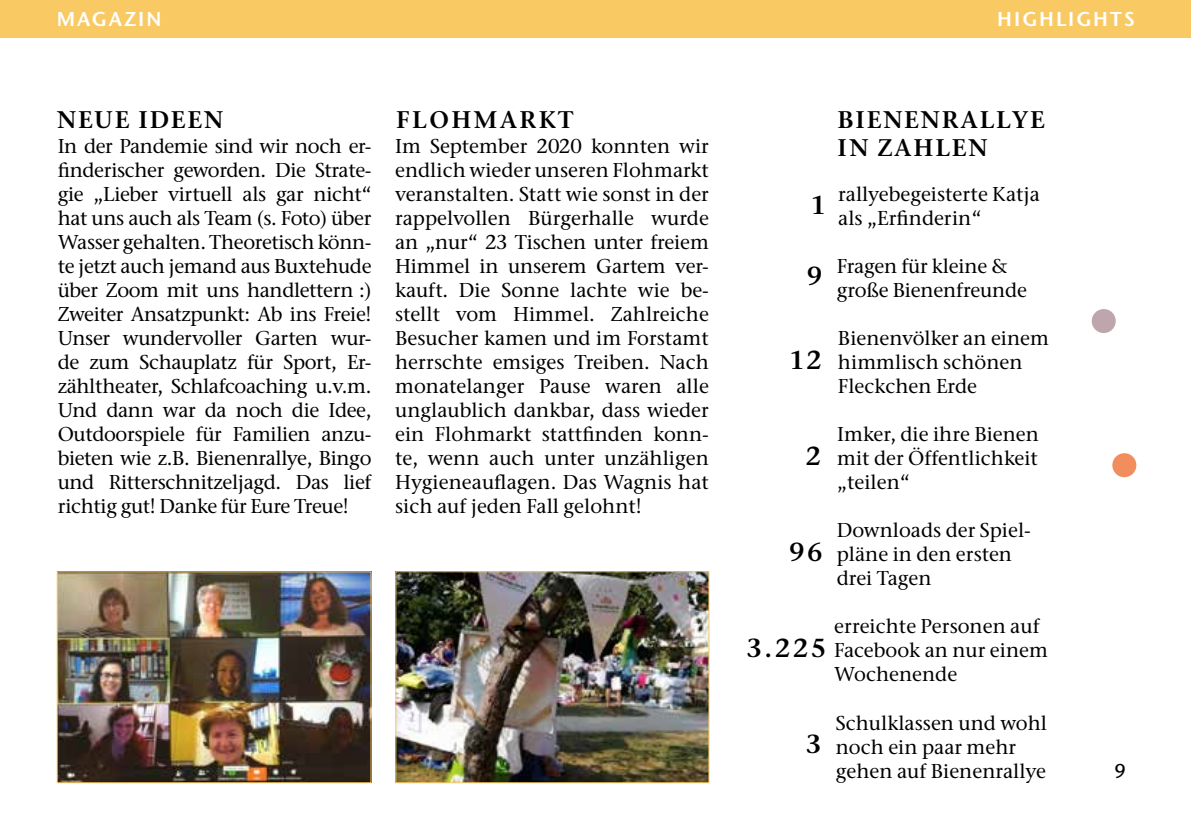
<style>
.page{position:relative;width:1191px;height:840px;background:#fff}
.page>*{position:absolute;margin:0;border:0;box-sizing:border-box;transform-origin:0 0}
.t1{font:600 26px "Stone Ser ITC Std";letter-spacing:.1em;color:#000}
.t2{font:600 24px/28px "Stone Ser ITC Std";letter-spacing:.075em;color:#000}
.t3{font:600 24px "Stone Ser ITC Std";letter-spacing:.1em;color:#000}
.t4{font:500 20px/24px "Stone Ser ITC Std";color:#000}
.t5{font:600 20px "Stone Sans ITC Std";letter-spacing:.1em;color:#fff}
.t6{font:500 20px "Stone Sans ITC Std";color:#000}
.s1{font-weight:600;font-size:26px}
</style>
<div class="page">
<div style="left:0;top:0;width:1191px;height:37px;background:#f9ca63"></div>
<img style="left:59px;top:573px;width:310px;height:207px">
<img style="left:397px;top:573px;width:310px;height:207px">
<div style="left:395px;top:571px;width:314px;height:211px;border:1px solid #f9ca63"></div>
<div style="left:1091px;top:309px;width:24px;height:24px;background:#bea6ac;border-radius:50%"></div>
<div style="left:1112px;top:453px;width:24px;height:24px;background:#f28d5d;border-radius:50%"></div>
<p class="t5" style="left:57px;top:6px;width:106px">MAGAZIN</p>
<p class="t5" style="left:997px;top:6px;width:139px">HIGHLIGHTS</p>
<p class="t2" style="left:57px;top:105px;width:168px">NEUE IDEEN</p>
<p class="t3" style="left:396px;top:104px;width:179px">FLOHMARKT</p>
<p class="t4" style="left:58px;top:134px;width:315px;text-align:justify">In der Pandemie sind wir noch er&shy;finderischer geworden. Die Strate&shy;gie „Lieber virtuell als gar nicht“ hat uns auch als Team (s. Foto) über Wasser gehalten. Theoretisch könn&shy;te jetzt auch jemand aus Buxtehude über Zoom mit uns handlettern :)<br>Zweiter Ansatzpunkt: Ab ins Freie!<br>Unser wundervoller Garten wur&shy;de zum Schauplatz für Sport, Er&shy;zähltheater, Schlafcoaching u.v.m.<br>Und dann war da noch die Idee, Outdoorspiele für Familien anzu&shy;bieten wie z.B. Bienenrallye, Bingo und Ritterschnitzeljagd. Das lief richtig gut! Danke für Eure Treue!</p>
<p class="t4" style="left:395px;top:134px;width:315px;text-align:justify">Im September 2020 konnten wir endlich wieder unseren Flohmarkt veranstalten. Statt wie sonst in der rappelvollen Bürgerhalle wurde an „nur“ 23 Tischen unter freiem Himmel in unserem Gartem ver&shy;kauft. Die Sonne lachte wie be&shy;stellt vom Himmel. Zahlreiche Besucher kamen und im Forstamt herrschte emsiges Treiben. Nach monatelanger Pause waren alle unglaublich dankbar, dass wieder ein Flohmarkt stattfinden konn&shy;te, wenn auch unter unzähligen Hygieneauflagen. Das Wagnis hat sich auf jeden Fall gelohnt!</p>
<h1 class="t1" style="left:810px;top:189px;width:17px">1</h1>
<p class="t2" style="left:837px;top:105px;width:209px">BIENENRALLYE<br>IN ZAHLEN</p>
<p class="t4" style="left:838px;top:182px;width:203px">rallyebegeisterte Katja als „Erfinderin“</p>
<p class="t4" style="left:836px;top:254px;width:192px;text-indent:-30px"><span class="s1">9</span> Fragen für kleine &amp; große Bienenfreunde</p>
<h1 class="t1" style="left:789px;top:344px;width:34px">12</h1>
<p class="t4" style="left:838px;top:326px;width:213px">Bienenvölker an einem himmlisch schönen<br>Fleckchen Erde</p>
<h1 class="t1" style="left:805px;top:439px;width:17px">2</h1>
<p class="t4" style="left:837px;top:422px;width:203px;text-align:justify">Imker, die ihre Bienen mit der Öffentlichkeit „teilen“</p>
<h1 class="t1" style="left:789px;top:535px;width:35px">96</h1>
<h1 class="t1" style="left:746px;top:631px;width:82px">3.225</h1>
<p class="t4" style="left:836px;top:518px;width:196px">Downloads der Spiel&shy;pläne in den ersten drei Tagen</p>
<p class="t4" style="left:834px;top:614px;width:215px">erreichte Personen auf<br>Facebook an nur einem<br>Wochenende</p>
<h1 class="t1" style="left:805px;top:727px;width:17px">3</h1>
<p class="t4" style="left:835px;top:710px;width:213px">Schulklassen und wohl noch ein paar mehr gehen auf Bienenrallye</p>
<p class="t6" style="left:1114px;top:757px;width:13px">9</p>
</div>
